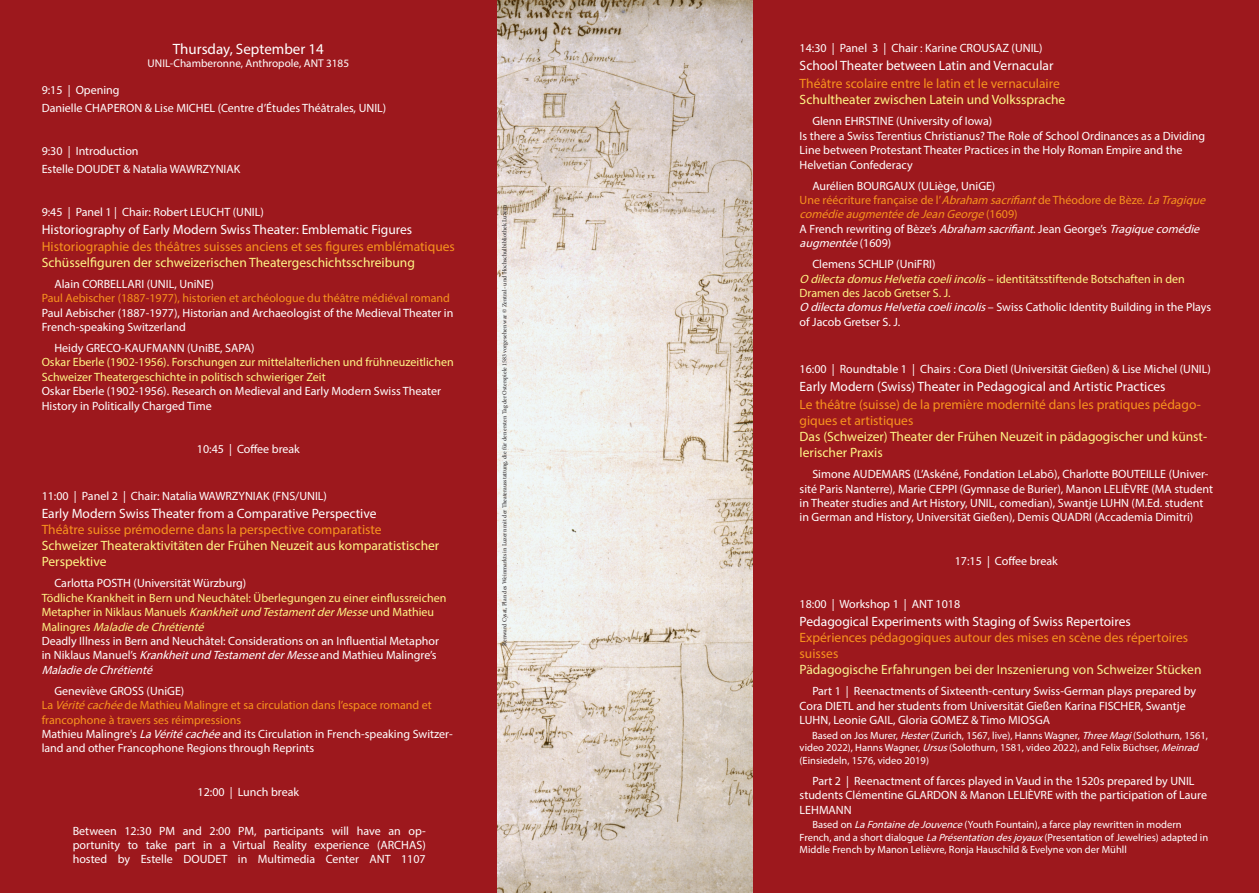
<style>
.page{position:relative;width:1259px;height:893px;background:#fff}
.page>*{position:absolute;margin:0;border:0;box-sizing:border-box;transform-origin:0 0}
.t1{font:15px "Myriad Pro";color:#fff}
.t2{font:13.5px/16.2px "Myriad Pro";color:#f7931d}
.t3{font:13.5px "Myriad Pro";color:#fff}
.t4{font:13.5px/16.2px "Myriad Pro";color:#fff685}
.t5{font:13.5px "Myriad Pro";color:#f8f391}
.t6{font:12px/14.4px "Myriad Pro";color:#fff}
.t7{font:12px/14.4px "Myriad Pro";color:#fff685}
.t8{font:12px "Myriad Pro";color:#f7931d}
.t9{font:11.25px "Myriad Pro";color:#fff}
.t10{font:10.5px/12.6px "Myriad Pro";color:#fff}
.t11{font:6.15px "Minion Pro";letter-spacing:-.005em;color:#231f20}
.s1{font-style:italic}
.s2{color:#fff}
.s3{font-style:italic;color:#fff}
.s4{color:#f7931d}
.s5{font-style:italic;color:#f7931d}
.s6{font-style:italic;color:#fff685}
.s7{color:#fff685}
</style>
<div class="page">
<div style="left:0;top:0;width:497px;height:893px;background:#9d181d"></div>
<div style="left:753px;top:0;width:506px;height:893px;background:#9d181d"></div>
<img style="left:497px;top:0;width:256px;height:893px">
<p class="t1" style="left:173px;top:39px;width:153px">Thursday, September 14</p>
<p class="t9" style="left:148px;top:57px;width:203px">UNIL-Chamberonne, Anthropole, ANT 3185</p>
<p class="t6" style="left:42px;top:81px;width:346px;line-height:18px">9:15 | Opening<br>Danielle CHAPERON &amp; Lise MICHEL (Centre d’Études Théâtrales, UNIL)</p>
<p class="t6" style="left:42px;top:142px;width:200px;line-height:18px">9:30 | Introduction<br>Estelle DOUDET &amp; Natalia WAWRZYNIAK</p>
<p class="t6" style="left:42px;top:205px;width:224px">9:45 | Panel 1 | Chair: Robert LEUCHT (UNIL)</p>
<p class="t3" style="left:42px;top:222px;width:372px">Historiography of Early Modern Swiss Theater: Emblematic Figures</p>
<p class="t2" style="left:42px;top:238px;width:415px">Historiographie des théâtres suisses anciens et ses figures emblématiques</p>
<p class="t4" style="left:42px;top:254px;width:375px">Schüsselfiguren der schweizerischen Theatergeschichtsschreibung</p>
<p class="t6" style="left:54px;top:276px;width:161px">Alain CORBELLARI (UNIL, UniNE)</p>
<p class="t8" style="left:42px;top:291px;width:410px">Paul Aebischer (1887-1977), historien et archéologue du théâtre médiéval romand</p>
<p class="t6" style="left:42px;top:305px;width:413px">Paul Aebischer (1887-1977), Historian and Archaeologist of the Medieval Theater in<br>French-speaking Switzerland</p>
<p class="t6" style="left:54px;top:341px;width:202px">Heidy GRECO-KAUFMANN (UniBE, SAPA)</p>
<p class="t7" style="left:42px;top:355px;width:413px">Oskar Eberle (1902-1956). Forschungen zur mittelalterlichen und frühneuzeitlichen<br>Schweizer Theatergeschichte in politisch schwieriger Zeit</p>
<p class="t6" style="left:42px;top:384px;width:401px">Oskar Eberle (1902-1956). Research on Medieval and Early Modern Swiss Theater<br>History in Politically Charged Time</p>
<p class="t6" style="left:197px;top:441px;width:105px">10:45 | Coffee break</p>
<p class="t6" style="left:42px;top:488px;width:287px">11:00 | Panel 2 | Chair: Natalia WAWRZYNIAK (FNS/UNIL)</p>
<p class="t3" style="left:42px;top:505px;width:336px">Early Modern Swiss Theater from a Comparative Perspective</p>
<p class="t2" style="left:42px;top:521px;width:341px">Théâtre suisse prémoderne dans la perspective comparatiste</p>
<p class="t4" style="left:42px;top:537px;width:399px">Schweizer Theateraktivitäten der Frühen Neuzeit aus komparatistischer<br>Perspektive</p>
<p class="t6" style="left:54px;top:576px;width:193px">Carlotta POSTH (Universität Würzburg)</p>
<p class="t7" style="left:42px;top:590px;width:406px">Tödliche Krankheit in Bern und Neuchâtel: Überlegungen zu einer einflussreichen Metapher in Niklaus Manuels <span class="s1">KrankheitundTestamentderMesse</span>und Mathieu M a l i n g r e s <span class="s1">MaladiedeChrétienté<br></span><span class="s2">Deadly Illness in Bern and Neuchâtel: Considerations on an Influential Metaphor in Niklaus Manuel’s</span> <span class="s3">KrankheitundTestamentderMesse</span><span class="s2">and Mathieu Malingre’s </span><span class="s3">MaladiedeChrétienté</span></p>
<p class="t6" style="left:42px;top:683px;width:412px;text-indent:13px">Geneviève GROSS (UniGE)<br><span class="s4">La</span> <span class="s5">Véritécachée</span><span class="s4">de Mathieu Malingre et sa circulation dans l’espace romand et francophone à travers ses réimpressions<br></span>Mathieu Malingre's <span class="s1">LaVéritécachée</span>and its Circulation in French-speaking Switzer&shy;land and other Francophone Regions through Reprints</p>
<p class="t6" style="left:198px;top:784px;width:103px">12:00 | Lunch break</p>
<p class="t6" style="left:73px;top:823px;width:354px;text-align:justify">Between 12:30 PM and 2:00 PM, participants will have an op&shy;portunity to take part in a Virtual Reality experience (ARCHAS) hosted by Estelle DOUDET in Multimedia Center ANT 1107</p>
<p class="t11" style="left:500px;top:646px;width:443px;rotate:-90deg">Renward Cysat, Plan des Weinmarkts in Luzern mit der Theaterausstattung, die für den ersten Tag der Osterspiele 1583 vorgesehen war © Zentral- und Hochschulbibliothek Luzern</p>
<p class="t6" style="left:799px;top:41px;width:244px">14:30 | Panel 3 | Chair : Karine CROUSAZ (UNIL)</p>
<p class="t3" style="left:799px;top:57px;width:255px">School Theater between Latin and Vernacular</p>
<p class="t2" style="left:799px;top:75px;width:262px">Théâtre scolaire entre le latin et le vernaculaire</p>
<p class="t4" style="left:799px;top:92px;width:267px">Schultheater zwischen Latein und Volkssprache</p>
<p class="t6" style="left:799px;top:114px;width:407px;text-indent:13px">Glenn EHRSTINE (University of Iowa)<br>Is there a Swiss Terentius Christianus? The Role of School Ordinances as a Dividing Line between Protestant Theater Practices in the Holy Roman Empire and the Helvetian Confederacy</p>
<p class="t6" style="left:799px;top:178px;width:411px;text-indent:13px">Aurélien BOURGAUX (ULiège, UniGE)<br><span class="s4">Une réécriture française de l’</span><span class="s5">Abraham sacrifiant</span><span class="s4">de Théodore de Bèze.</span> <span class="s5">LaTragique comédieaugmentéedeJeanGeorge</span><span class="s4">( 1 6 0 9 )<br></span>A French rewriting of Bèze’s <span class="s1">Abraham sacrifiant</span>. Jean George’s <span class="s1">Tragiquecomédie augmentée</span>( 1 6 0 9 )</p>
<p class="t6" style="left:799px;top:257px;width:413px;text-indent:13px">Clemens SCHLIP (UniFRI)<br><span class="s6">O dilectadomusHelvetiacoeliincolis</span><span class="s7">– identitätsstiftende Botschaften in den Dramen des Jacob Gretser S. J.<br></span><span class="s1">O dilectadomusHelvetiacoeliincolis</span>– Swiss Catholic Identity Building in the Plays of Jacob Gretser S. J.</p>
<p class="t6" style="left:799px;top:361px;width:413px">16:00 | Roundtable 1 | Chairs : Cora Dietl (Universität Gießen) &amp; Lise Michel (UNIL)</p>
<p class="t3" style="left:799px;top:378px;width:367px">Early Modern (Swiss) Theater in Pedagogical and Artistic Practices</p>
<p class="t2" style="left:799px;top:396px;width:403px">Le théâtre (suisse) de la première modernité dans les pratiques pédago&shy;giques et artistiques</p>
<p class="t4" style="left:799px;top:428px;width:409px">Das (Schweizer) Theater der Frühen Neuzeit in pädagogischer und künst&shy;lerischer Praxis</p>
<p class="t6" style="left:799px;top:467px;width:415px;text-indent:13px">Simone AUDEMARS (L’Askéné, Fondation LeLabō), Charlotte BOUTEILLE (Univer&shy;sité Paris Nanterre), Marie CEPPI (Gymnase de Burier), Manon LELIÈVRE (MA student in Theater studies and Art History, UNIL, comedian), Swantje LUHN (M.Ed. student in German and History, Universität Gießen), Demis QUADRI (Accademia Dimitri)</p>
<p class="t6" style="left:955px;top:553px;width:105px">17:15 | Coffee break</p>
<p class="t6" style="left:799px;top:596px;width:162px">18:00 | Workshop 1 | ANT 1018</p>
<p class="t3" style="left:799px;top:613px;width:333px">Pedagogical Experiments with Staging of Swiss Repertoires</p>
<p class="t2" style="left:799px;top:629px;width:390px">Expériences pédagogiques autour des mises en scène des répertoires suisses</p>
<p class="t5" style="left:799px;top:662px;width:403px">Pädagogische Erfahrungen bei der Inszenierung von Schweizer Stücken</p>
<p class="t6" style="left:799px;top:684px;width:398px;text-indent:13px">Part 1 | Reenactments of Sixteenth-century Swiss-German plays prepared by<br>Cora DIETL and her students from Universität Gießen Karina FISCHER, Swantje<br>LUHN, Leonie GAIL, Gloria GOMEZ &amp; Timo MIOSGA</p>
<p class="t10" style="left:799px;top:729px;width:410px;text-indent:12px">Based on Jos Murer, <span class="s1">Hester</span>(Zurich, 1567, live), Hanns Wagner, <span class="s1">ThreeMagi</span>(Solothurn, 1561, video 2022), Hanns Wagner, <span class="s1">Ursus</span>(Solothurn, 1581, video 2022), and Felix Büchser, <span class="s1">Meinrad </span>(Einsiedeln, 1576, video 2019)</p>
<p class="t6" style="left:799px;top:773px;width:409px;text-indent:13px">Part 2 | Reenactment of farces played in Vaud in the 1520s prepared by UNIL students Clémentine GLARDON &amp; Manon LELIÈVRE with the participation of Laure<br>LEHMANN</p>
<p class="t10" style="left:799px;top:818px;width:410px;text-indent:13px">Based on <span class="s1">LaFontainedeJouvence</span>(Youth Fountain), a farce play rewritten in modern<br>French, and a short dialogue <span class="s1">LaPrésentationdesjoyaux</span>(Presentation of Jewelries) adapted in<br>Middle French by Manon Lelièvre, Ronja Hauschild &amp; Evelyne von der Mühll</p>
</div>
